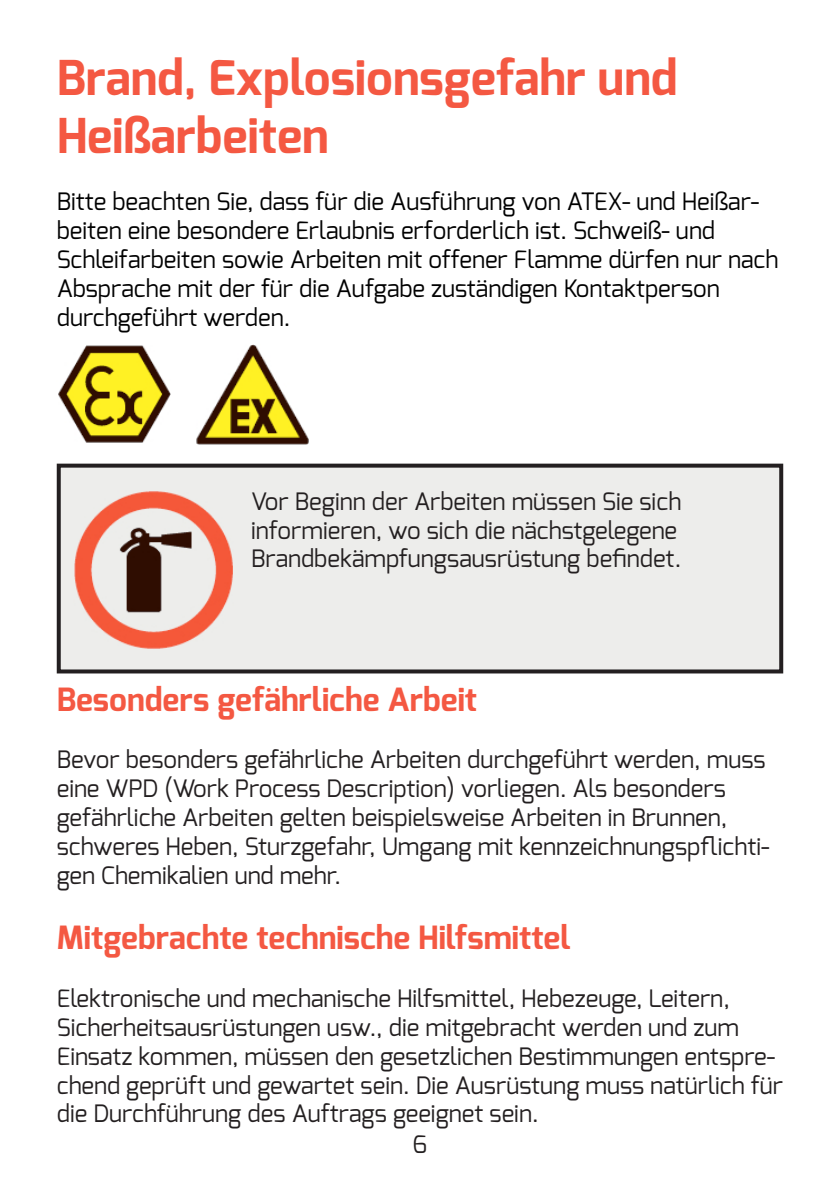
<style>
.page{position:relative;width:840px;height:1191px;background:#fff}
.page>*{position:absolute;margin:0;border:0;box-sizing:border-box;transform-origin:0 0}
.t1{font:700 48px/57.6px "Exo";color:#f45842}
.t2{font:700 32px "Exo";color:#f45842}
.t3{font:24px/28.8px "Exo";color:#231f20}
.t4{font:24px/28.8px "Exo";color:#000}
</style>
<div class="page">
<img style="left:58px;top:345px;width:112px;height:98px">
<img style="left:196px;top:344px;width:112px;height:101px">
<div style="left:59px;top:465px;width:721px;height:206px;background:#ededeb"></div>
<div style="left:57px;top:463px;width:725px;height:210px;border:4px solid #231f20"></div>
<img style="left:74px;top:491px;width:159px;height:158px">
<p class="t1" style="left:57px;top:49px;width:622px">Brand, Explosionsgefahr und<br>Heißarbeiten</p>
<p class="t4" style="left:57px;top:187px;width:723px">Bitte beachten Sie, dass für die Ausführung von ATEX- und Heißar&shy;beiten eine besondere Erlaubnis erforderlich ist. Schweiß- und Schleifarbeiten sowie Arbeiten mit offener Flamme dürfen nur nach Absprache mit der für die Aufgabe zuständigen Kontaktperson durchgeführt werden.</p>
<p class="t3" style="left:251px;top:486px;width:431px">Vor Beginn der Arbeiten müssen Sie sich informieren, wo sich die nächstgelegene</p>
<p class="t3" style="left:251px;top:544px;width:431px">Brandbekämpfungsausrüstung befindet.</p>
<p class="t2" style="left:57px;top:679px;width:421px">Besonders gefährliche Arbeit</p>
<p class="t3" style="left:57px;top:745px;width:714px">Bevor besonders gefährliche Arbeiten durchgeführt werden, muss eine WPD (Work Process Description) vorliegen. Als besonders gefährliche Arbeiten gelten beispielsweise Arbeiten in Brunnen, schweres Heben, Sturzgefahr, Umgang mit kennzeichnungspflichti&shy;gen Chemikalien und mehr.</p>
<p class="t2" style="left:57px;top:917px;width:515px">Mitgebrachte technische Hilfsmittel</p>
<p class="t3" style="left:57px;top:984px;width:727px">Elektronische und mechanische Hilfsmittel, Hebezeuge, Leitern, Sicherheitsausrüstungen usw., die mitgebracht werden und zum Einsatz kommen, müssen den gesetzlichen Bestimmungen entspre&shy;chend geprüft und gewartet sein. Die Ausrüstung muss natürlich für die Durchführung des Auftrags geeignet sein.</p>
<p class="t3" style="left:412px;top:1130px;width:16px">6</p>
</div>
